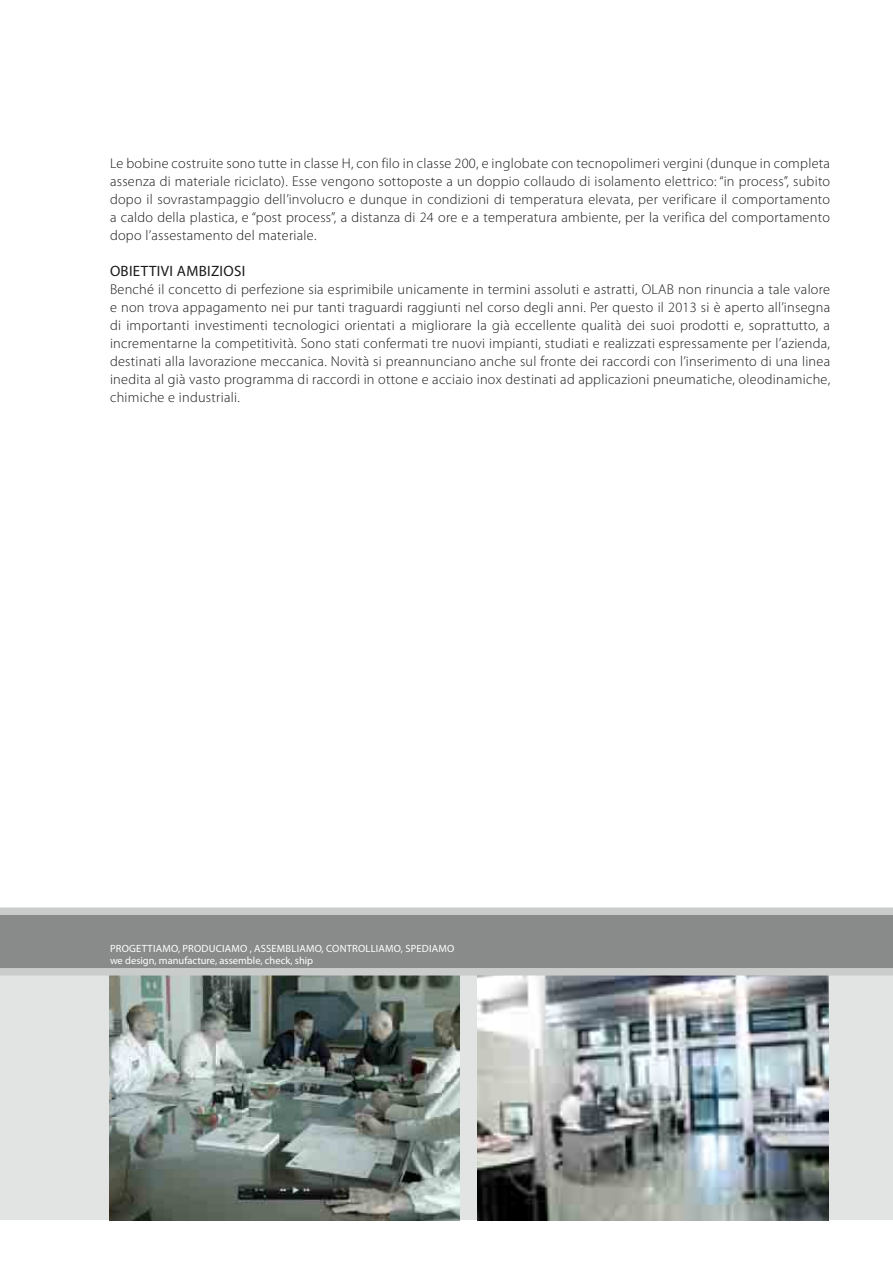
<style>
.page{position:relative;width:893px;height:1263px;background:#fff}
.page>*{position:absolute;margin:0;border:0;box-sizing:border-box;transform-origin:0 0}
.t1{font:15px "Myriad Pro";letter-spacing:.02em;color:#1a1a1a}
.t2{font:300 14.25px/18px "Myriad Pro";letter-spacing:.02em;color:#1a1a1a;text-align:justify}
.t3{font:10.5px/12px "Myriad Pro";letter-spacing:.02em;color:#fff}
</style>
<div class="page">
<div style="left:1px;top:965px;width:892px;height:255px;background:#e2e4e3"></div>
<img style="left:478px;top:975px;width:351px;height:245px">
<img style="left:109px;top:975px;width:351px;height:245px">
<svg style="left:1px;top:907px;width:892px;height:68px;background:#969998"></svg>
<p class="t2" style="left:110px;top:156px;width:722px">Le bobine costruite sono tutte in classe H, con filo in classe 200, e inglobate con tecnopolimeri vergini (dunque in completa assenza di materiale riciclato). Esse vengono sottoposte a un doppio collaudo di isolamento elettrico: “in process”, subito dopo il sovrastampaggio dell’involucro e dunque in condizioni di temperatura elevata, per verificare il comportamento a caldo della plastica, e “post process”, a distanza di 24 ore e a temperatura ambiente, per la verifica del comportamento dopo l’assestamento del materiale.</p>
<p class="t1" style="left:110px;top:262px;width:137px">OBIETTIVI AMBIZIOSI</p>
<p class="t2" style="left:110px;top:282px;width:722px">Benché il concetto di perfezione sia esprimibile unicamente in termini assoluti e astratti, OLAB non rinuncia a tale valore e non trova appagamento nei pur tanti traguardi raggiunti nel corso degli anni. Per questo il 2013 si è aperto all’insegna di importanti investimenti tecnologici orientati a migliorare la già eccellente qualità dei suoi prodotti e, soprattutto, a incrementarne la competitività. Sono stati confermati tre nuovi impianti, studiati e realizzati espressamente per l’azienda, destinati alla lavorazione meccanica. Novità si preannunciano anche sul fronte dei raccordi con l’inserimento di una linea inedita al già vasto programma di raccordi in ottone e acciaio inox destinati ad applicazioni pneumatiche, oleodinamiche, chimiche e industriali.</p>
<p class="t3" style="left:110px;top:943px;width:346px">PROGETTIAMO, PRODUCIAMO , ASSEMBLIAMO, CONTROLLIAMO, SPEDIAMO we design, manufacture, assemble, check, ship</p>
</div>
